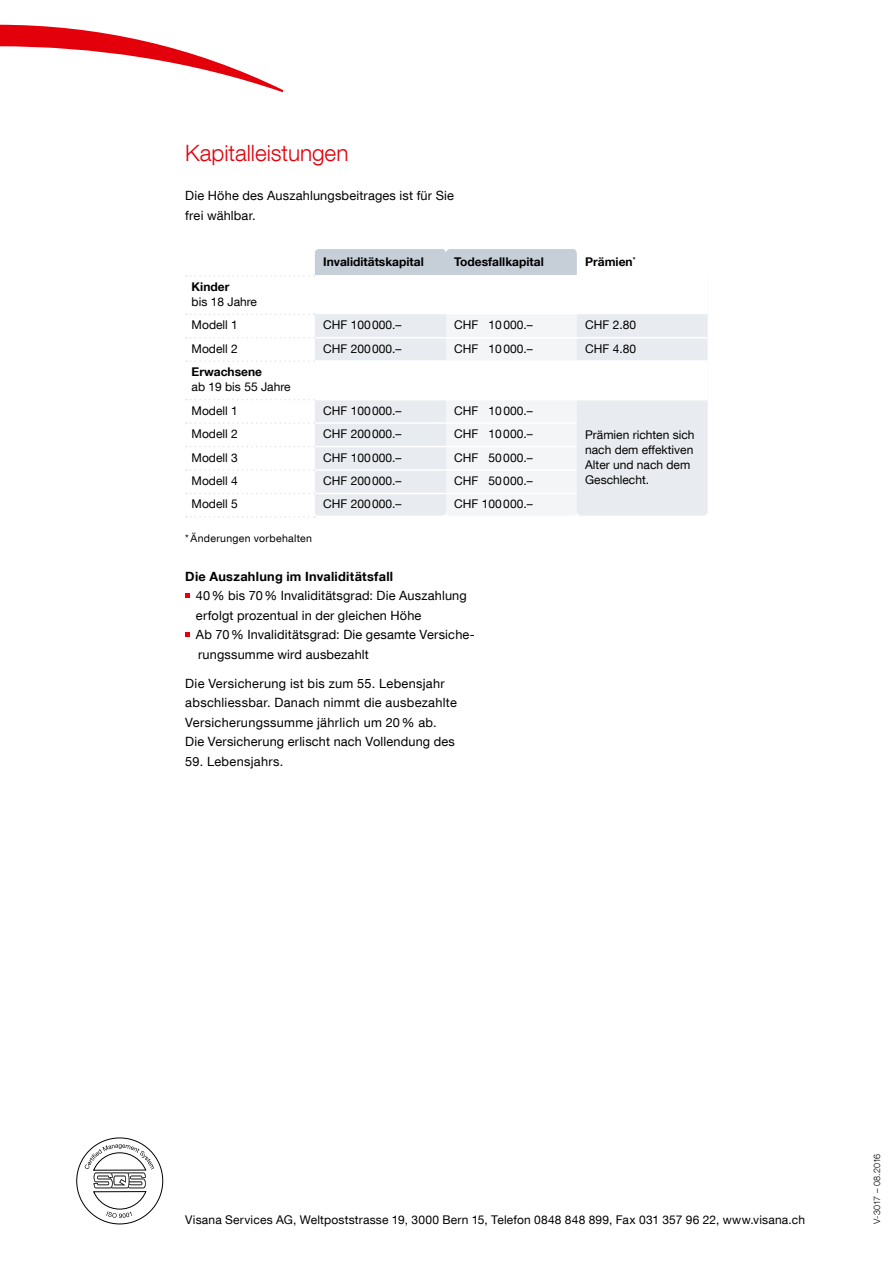
<style>
.page{position:relative;width:893px;height:1263px;background:#fff}
.page>*{position:absolute;margin:0;border:0;box-sizing:border-box;transform-origin:0 0}
.t1{font:300 22.5px "Helvetica Neue LT Com";color:#e3000b}
.t2{font:12.75px/19.5px "Helvetica Neue LT Com";letter-spacing:.015em;color:#000}
.t3{font:700 12.75px "Helvetica Neue LT Com";letter-spacing:.02em;color:#000}
.t4{font:12px/15px "Helvetica Neue LT Com";color:#000}
.t5{font:700 12px "Helvetica Neue LT Com";color:#000}
.t6{font:10.5px "Helvetica Neue LT Com";letter-spacing:.03em;color:#000}
.t7{font:300 9px "Helvetica Neue LT Com";letter-spacing:-.01em;color:#000}
</style>
<div class="page">
<svg style="left:0;top:25px;width:283px;height:67px"></svg>
<svg style="left:76px;top:1137px;width:87px;height:87px"></svg>
<svg style="left:185px;top:593px;width:5px;height:5px"></svg>
<svg style="left:185px;top:632px;width:5px;height:5px"></svg>
<svg style="left:186px;top:249px;width:522px;height:269px"></svg>
<h1 class="t1" style="left:185px;top:139px;width:165px">Kapitalleistungen</h1>
<p class="t2" style="left:185px;top:186px;width:270px">Die Höhe des Auszahlungsbeitrages ist für Sie frei wählbar.</p>
<p class="t5" style="left:323px;top:254px;width:102px">Invaliditätskapital</p>
<p class="t5" style="left:454px;top:254px;width:91px">Todesfallkapital</p>
<p class="t5" style="left:585px;top:254px;width:52px">Prämien<sup>*</sup></p>
<p class="t5" style="left:192px;top:279px;width:39px">Kinder</p>
<p class="t4" style="left:192px;top:290px;width:67px;line-height:23.4px">bis 18 Jahre<br>Modell 1</p>
<p class="t4" style="left:323px;top:317px;width:80px">CHF 100000.–</p>
<p class="t4" style="left:454px;top:317px;width:80px">CHF 10000.–</p>
<p class="t4" style="left:585px;top:317px;width:52px">CHF 2.80</p>
<p class="t4" style="left:192px;top:341px;width:48px">Modell 2</p>
<p class="t4" style="left:323px;top:341px;width:80px">CHF 200000.–</p>
<p class="t4" style="left:454px;top:341px;width:80px">CHF 10000.–</p>
<p class="t4" style="left:585px;top:341px;width:52px">CHF 4.80</p>
<p class="t5" style="left:192px;top:364px;width:72px">Erwachsene</p>
<p class="t4" style="left:192px;top:375px;width:100px;line-height:23.4px">ab 19 bis 55 Jahre<br>Modell 1</p>
<p class="t4" style="left:323px;top:402px;width:80px">CHF 100000.–</p>
<p class="t4" style="left:454px;top:402px;width:80px">CHF 10000.–</p>
<p class="t4" style="left:192px;top:426px;width:48px">Modell 2</p>
<p class="t4" style="left:323px;top:426px;width:80px">CHF 200000.–</p>
<p class="t4" style="left:454px;top:426px;width:80px">CHF 10000.–</p>
<p class="t4" style="left:192px;top:449px;width:48px">Modell 3</p>
<p class="t4" style="left:323px;top:449px;width:80px">CHF 100000.–</p>
<p class="t4" style="left:454px;top:449px;width:80px">CHF 50000.–</p>
<p class="t4" style="left:192px;top:473px;width:48px">Modell 4</p>
<p class="t4" style="left:323px;top:473px;width:80px">CHF 200000.–</p>
<p class="t4" style="left:454px;top:473px;width:80px">CHF 50000.–</p>
<p class="t4" style="left:192px;top:496px;width:48px">Modell 5</p>
<p class="t4" style="left:323px;top:496px;width:80px">CHF 200000.–</p>
<p class="t4" style="left:454px;top:496px;width:80px">CHF 100000.–</p>
<p class="t6" style="left:185px;top:531px;width:128px">*Änderungen vorbehalten</p>
<p class="t3" style="left:185px;top:568px;width:209px">Die Auszahlung im Invaliditätsfall</p>
<p class="t2" style="left:196px;top:585px;width:280px">40% bis 70% Invaliditätsgrad: Die Auszahlung erfolgt prozentual in der gleichen Höhe<br>Ab 70% Invaliditätsgrad: Die gesamte Versiche&shy;rungssumme wird ausbezahlt</p>
<p class="t2" style="left:185px;top:673px;width:273px">Die Versicherung ist bis zum 55. Lebensjahr abschliessbar. Danach nimmt die ausbezahlte Versicherungssumme jährlich um 20% ab.<br>Die Versicherung erlischt nach Vollendung des</p>
<p class="t2" style="left:185px;top:751px;width:100px">59. Lebensjahrs.</p>
<p class="t4" style="left:585px;top:427px;width:111px">Prämien richten sich nach dem effektiven<br>Alter und nach dem<br>Geschlecht.</p>
<p class="t4" style="left:185px;top:1212px;width:621px">Visana Services AG, Weltpoststrasse 19, 3000 Bern 15, Telefon 0848 848 899, Fax 031 357 96 22, www.visana.ch</p>
<p class="t7" style="left:872px;top:1224px;width:72px;rotate:-90deg">V-3017 – 08.2016</p>
</div>
